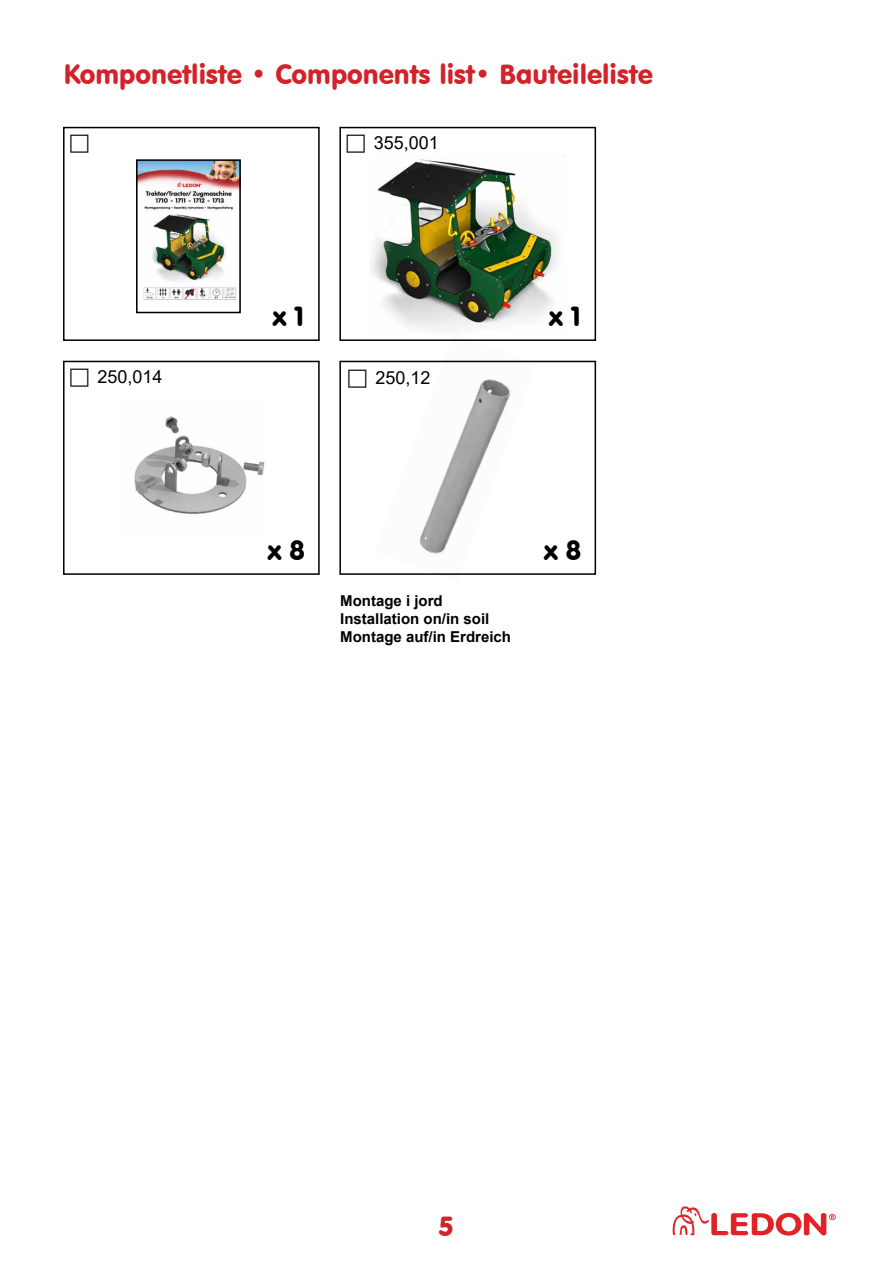
<style>
.page{position:relative;width:893px;height:1263px;background:#fff}
.page>*{position:absolute;margin:0;border:0;box-sizing:border-box;transform-origin:0 0}
.t1{font:27px "VAG Rounded BT";color:#d2232a}
.t2{font:27px "VAG Rounded BT";color:#000}
.t3{font:18px "Arial";color:#000}
.t4{font:700 15px/18px "Arial";color:#000}
</style>
<div class="page">
<img style="left:374px;top:360px;width:163px;height:194px">
<div style="left:63px;top:127px;width:257px;height:214px;border:2px solid #000"></div>
<div style="left:63px;top:361px;width:257px;height:214px;border:2px solid #000"></div>
<div style="left:339px;top:127px;width:257px;height:214px;border:2px solid #000"></div>
<img style="left:139px;top:162px;width:99px;height:138px">
<div style="left:136px;top:159px;width:105px;height:154px;border:2px solid #000"></div>
<img style="left:134px;top:416px;width:131px;height:98px">
<div style="left:339px;top:361px;width:257px;height:214px;border:2px solid #000"></div>
<img style="left:371px;top:159px;width:187px;height:170px">
<svg style="left:672px;top:1206px;width:164px;height:29px"></svg>
<h1 class="t1" style="left:64px;top:58px;width:591px">Komponetliste • Components list• Bauteileliste</h1>
<p class="t3" style="left:374px;top:130px;width:67px">355,001</p>
<p class="t3" style="left:98px;top:364px;width:67px">250,014</p>
<h1 class="t2" style="left:273px;top:299px;width:33px">x 1</h1>
<h1 class="t2" style="left:549px;top:299px;width:33px">x 1</h1>
<p class="t3" style="left:375px;top:365px;width:57px">250,12</p>
<h1 class="t2" style="left:268px;top:533px;width:38px">x 8</h1>
<h1 class="t2" style="left:544px;top:533px;width:38px">x 8</h1>
<p class="t4" style="left:340px;top:592px;width:172px">Montage i jord<br>Installation on/in soil<br>Montage auf/in Erdreich</p>
<h1 class="t1" style="left:440px;top:1209px;width:15px">5</h1>
</div>
